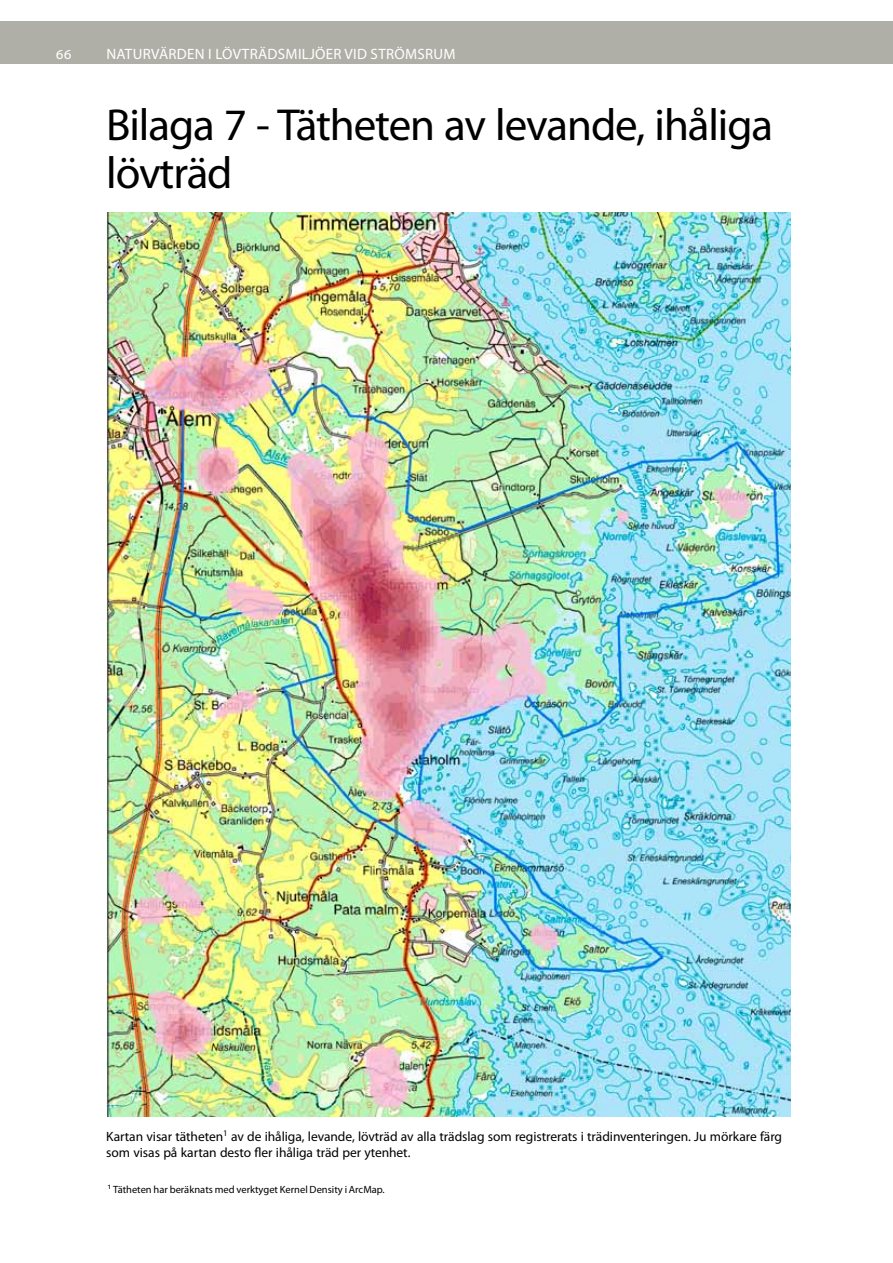
<style>
.page{position:relative;width:893px;height:1263px;background:#fff}
.page>*{position:absolute;margin:0;border:0;box-sizing:border-box;transform-origin:0 0}
.t1{font:45px/48px "Myriad Pro";letter-spacing:-.025em;color:#000}
.t2{font:15px "Myriad Pro";letter-spacing:.02em;color:#fff}
.t3{font:13.5px/16.5px "Myriad Pro";letter-spacing:-.005em;color:#000}
.t4{font:10.5px "Myriad Pro";color:#000}
.t5{font:8.7px "Myriad Pro";color:#000}
</style>
<div class="page">
<div style="left:0;top:21px;width:893px;height:43px;background:#b0afa7"></div>
<img style="left:106px;top:213px;width:685px;height:904px">
<p class="t2" style="left:56px;top:44px;width:17px">66</p>
<p class="t2" style="left:106px;top:44px;width:351px">Naturvärden i lövträdsmiljöer vid strömsrum</p>
<h1 class="t1" style="left:106px;top:100px;width:668px">Bilaga 7 - Tätheten av levande, ihåliga lövträd</h1>
<p class="t3" style="left:106px;top:1128px;width:677px">Kartan visar tätheten<sup>1</sup> av de ihåliga, levande, lövträd av alla trädslag som registrerats i trädinventeringen. Ju mörkare färg som visas på kartan desto fler ihåliga träd per ytenhet.</p>
<p class="t5" style="left:108px;top:1180px;width:5px">1</p>
<p class="t4" style="left:113px;top:1183px;width:272px">Tätheten har beräknats med verktyget Kernel Density i ArcMap.</p>
</div>
